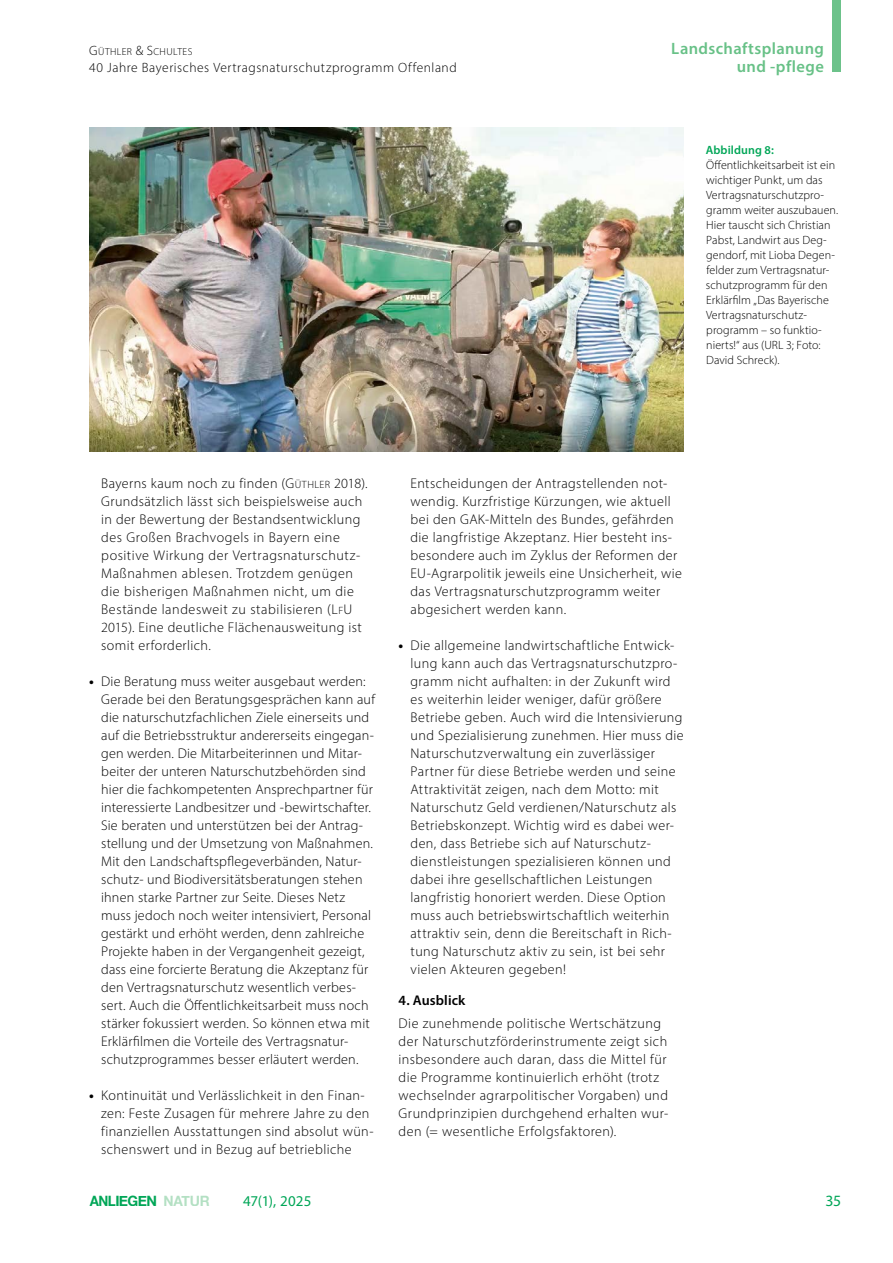
<style>
.page{position:relative;width:893px;height:1263px;background:#fff}
.page>*{position:absolute;margin:0;border:0;box-sizing:border-box;transform-origin:0 0}
.t1{font:600 16.5px/18px "Myriad Pro";letter-spacing:.025em;color:#68c187;text-align:right}
.t2{font:15.75px "Myriad Pro";color:#00a657}
.t3{font:15px "Myriad Pro";letter-spacing:.005em;color:#00a657}
.t4{font:700 14.25px "Helvetica Neue";letter-spacing:-.035em;color:#00a657;scale:.94 1}
.P__Fließtext_Aufzählungen{font:300 14.1px/18px "Myriad Pro";letter-spacing:.025em;color:#000}
.P__Fließtext_2Sp{font:300 14.1px/18px "Myriad Pro";letter-spacing:.03em;color:#000}
.H1__Headline_Fliess{font:600 14.1px "Myriad Pro";letter-spacing:.005em;color:#000}
.t5{font:300 13.5px "Myriad Pro";letter-spacing:.04em;color:#000}
.Bildlegende_linksbündig{font:300 12px/15px "Myriad Pro";letter-spacing:.005em;color:#000}
.Bildlegende_Headline_linksbündig{font:600 12px "Myriad Pro";letter-spacing:.01em;color:#00a657}
.t6{font:300 10.2px "Myriad Pro";letter-spacing:.035em;color:#000}
.s1{font-size:13.5px}
.s2{font-style:inherit}
.s3{font-size:10.65px}
.s4{font-weight:700}
.s5{color:rgb(104 193 135/.5)}
</style>
<div class="page">
<div style="left:833px;top:0;width:8px;height:71px;background:#68c187"></div>
<img style="left:89px;top:128px;width:595px;height:324px">
<p class="t6" style="left:89px;top:45px;width:104px"><span class="s1">G</span>ÜTHLER <span class="s1">&amp; S</span>CHULTES</p>
<p class="t5" style="left:89px;top:59px;width:369px">40 Jahre Bayerisches Vertragsnaturschutzprogramm Offenland</p>
<p class="t1" style="left:671px;top:39px;width:154px">Landschaftsplanung und -pflege</p>
<p class="Bildlegende_Headline_linksbündig" style="left:706px;top:142px;width:70px">Abbildung 8:</p>
<p class="Bildlegende_linksbündig" style="left:706px;top:157px;width:134px">Öffentlichkeitsarbeit ist ein wichtiger Punkt, um das<br>Vertragsnaturschutzpro&shy;gramm weiter auszubauen.<br>Hier tauscht sich Christian<br>Pabst, Landwirt aus Deg&shy;gendorf, mit Lioba Degen&shy;felder zum Vertragsnatur&shy;schutzprogramm für den<br>Erklärfilm „Das Bayerische<br>Vertragsnaturschutz&shy;programm – so funktio&shy;nierts!“ aus (URL 3; Foto:<br>David Schreck).</p>
<p class="P__Fließtext_Aufzählungen" style="left:101px;top:474px;width:268px">Bayerns kaum noch zu finden (<span class="s2">G</span><span class="s3">ÜTHLER</span> 2018).<br>Grundsätzlich lässt sich beispielsweise auch in der Bewertung der Bestandsentwicklung des Großen Brachvogels in Bayern eine positive Wirkung der Vertragsnaturschutz-- Maßnahmen ablesen. Trotzdem genügen die bisherigen Maßnahmen nicht, um die Bestände landesweit zu stabilisieren (<span class="s2">L</span><span class="s3">F</span><span class="s2">U </span>2015). Eine deutliche Flächenausweitung ist somit erforderlich.</p>
<p class="P__Fließtext_Aufzählungen" style="left:101px;top:672px;width:275px;text-indent:-12px"><span class="s4">•</span> Die Beratung muss weiter ausgebaut werden:<br>Gerade bei den Beratungsgesprächen kann auf die naturschutzfachlichen Ziele einerseits und auf die Betriebsstruktur andererseits eingegan&shy;gen werden. Die Mitarbeiterinnen und Mitar&shy;beiter der unteren Naturschutzbehörden sind hier die fachkompetenten Ansprechpartner für interessierte Landbesitzer und -bewirtschafter.<br>Sie beraten und unterstützen bei der Antrag&shy;stellung und der Umsetzung von Maßnahmen.<br>Mit den Landschaftspflegeverbänden, Natur&shy;schutz- und Biodiversitätsberatungen stehen ihnen starke Partner zur Seite. Dieses Netz muss jedoch noch weiter intensiviert, Personal gestärkt und erhöht werden, denn zahlreiche Projekte haben in der Vergangenheit gezeigt, dass eine forcierte Beratung die Akzeptanz für den Vertragsnaturschutz wesentlich verbes&shy;sert. Auch die Öffentlichkeitsarbeit muss noch stärker fokussiert werden. So können etwa mit Erklärfilmen die Vorteile des Vertragsnatur&shy;schutzprogrammes besser erläutert werden.</p>
<p class="P__Fließtext_Aufzählungen" style="left:101px;top:1086px;width:274px;text-indent:-12px"><span class="s4">•</span> Kontinuität und Verlässlichkeit in den Finan&shy;zen: Feste Zusagen für mehrere Jahre zu den finanziellen Ausstattungen sind absolut wün&shy;schenswert und in Bezug auf betriebliche</p>
<p class="P__Fließtext_Aufzählungen" style="left:411px;top:474px;width:273px">Entscheidungen der Antragstellenden not&shy;wendig. Kurzfristige Kürzungen, wie aktuell bei den GAK-Mitteln des Bundes, gefährden die langfristige Akzeptanz. Hier besteht ins&shy;besondere auch im Zyklus der Reformen der EU-Agrarpolitik jeweils eine Unsicherheit, wie das Vertragsnaturschutzprogramm weiter abgesichert werden kann.</p>
<p class="P__Fließtext_Aufzählungen" style="left:411px;top:636px;width:275px;text-indent:-12px"><span class="s4">•</span> Die allgemeine landwirtschaftliche Entwick&shy;lung kann auch das Vertragsnaturschutzpro&shy;gramm nicht aufhalten: in der Zukunft wird es weiterhin leider weniger, dafür größere Betriebe geben. Auch wird die Intensivierung und Spezialisierung zunehmen. Hier muss die Naturschutzverwaltung ein zuverlässiger Partner für diese Betriebe werden und seine Attraktivität zeigen, nach dem Motto: mit Naturschutz Geld verdienen/Naturschutz als Betriebskonzept. Wichtig wird es dabei wer&shy;den, dass Betriebe sich auf Naturschutz&shy;dienstleistungen spezialisieren können und dabei ihre gesellschaftlichen Leistungen langfristig honoriert werden. Diese Option muss auch betriebswirtschaftlich weiterhin attraktiv sein, denn die Bereitschaft in Rich&shy;tung Naturschutz aktiv zu sein, ist bei sehr vielen Akteuren gegeben!</p>
<h1 class="H1__Headline_Fliess" style="left:399px;top:991px;width:68px">4. Ausblick</h1>
<p class="P__Fließtext_2Sp" style="left:399px;top:1014px;width:271px">Die zunehmende politische Wertschätzung der Naturschutzförderinstrumente zeigt sich insbesondere auch daran, dass die Mittel für die Programme kontinuierlich erhöht (trotz wechselnder agrarpolitischer Vorgaben) und Grundprinzipien durchgehend erhalten wur&shy;den (= wesentliche Erfolgsfaktoren).</p>
<p class="t4" style="left:90px;top:1189px;width:129px">ANLIEGEN <span class="s5">NATUR</span></p>
<p class="t3" style="left:243px;top:1191px;width:70px">47(1), 2025</p>
<p class="t2" style="left:825px;top:1191px;width:17px">35</p>
</div>
